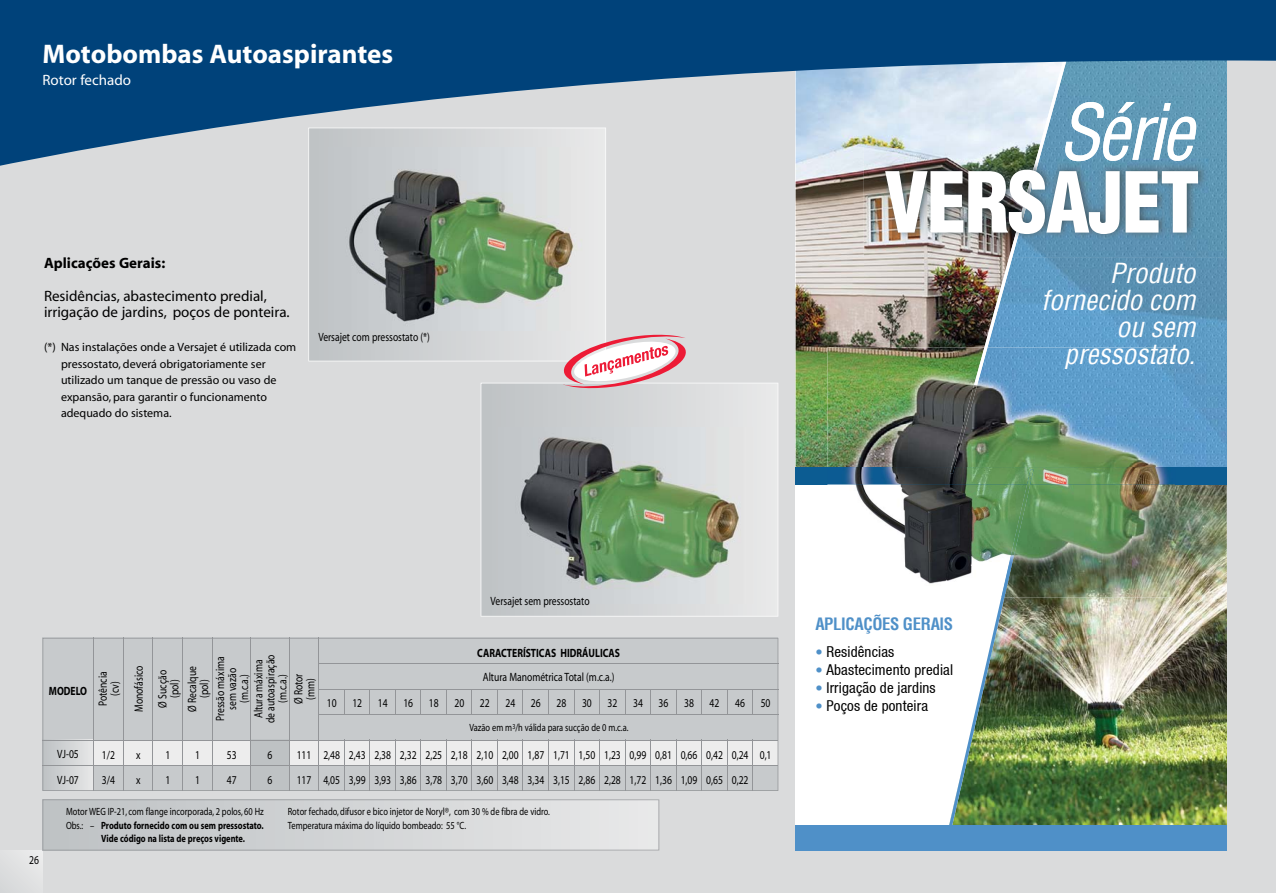
<style>
.page{position:relative;width:1276px;height:893px;background:#dadbdc}
.page>*{position:absolute;margin:0;border:0;box-sizing:border-box;transform-origin:0 0}
.t1{font:900 condensed 81.9px "Helvetica";letter-spacing:-.02em;color:#fff}
.t2{font:italic condensed 75.6px "Helvetica";letter-spacing:-.04em;color:#fff}
.t3{font:italic condensed 27px/27px "Helvetica";color:#fff;text-align:right}
.t4{font:700 27px "Myriad";color:#fff}
.t5{font:700 condensed 16.65px "Helvetica";letter-spacing:-.02em;color:#4f90c8}
.t6{font:15px/16.5px "Myriad";color:#000}
.t7{font:condensed 15px "Helvetica 57";letter-spacing:.01em;color:#000}
.t8{font:700 15px "Myriad";color:#000}
.t9{font:15px "Myriad";color:#fff}
.t10{font:12px/25.5px "Myriad";color:#000;scale:.8 1}
.t11{font:12px/16.5px "Myriad";color:#000}
.t12{font:700 12px "Myriad";color:#000;scale:.8 1}
.t13{font:10.5px "Myriad";color:#000;scale:.8 1}
.t14{font:700 10.5px "Myriad";color:#000;scale:.8 1}
.s1{font-weight:400}
.s2{font-size:14.25px;color:#4f90c8}
</style>
<div class="page">
<svg style="left:480px;top:383px;width:298px;height:234px"></svg>
<div style="left:0;top:850px;width:43px;height:43px;background:#e0e1e2"></div>
<svg style="left:308px;top:170px;width:298px;height:191px"></svg>
<svg style="left:43px;top:799px;width:616px;height:51px"></svg>
<svg style="left:560px;top:334px;width:130px;height:55px"></svg>
<svg style="left:43px;top:638px;width:735px;height:153px;background:#c9ccce"></svg>
<div style="left:795px;top:0;width:432px;height:850px;background:#fff"></div>
<img style="left:795px;top:170px;width:154px;height:297px">
<img style="left:1033px;top:484px;width:194px;height:341px">
<img style="left:1069px;top:170px;width:158px;height:297px">
<div style="left:795px;top:467px;width:432px;height:17px;background:#0c5c92"></div>
<img style="left:949px;top:257px;width:120px;height:90px">
<img style="left:949px;top:597px;width:84px;height:228px">
<div style="left:795px;top:825px;width:432px;height:25px;background:#4f90c8"></div>
<img style="left:827px;top:484px;width:174px;height:100px">
<img style="left:827px;top:347px;width:122px;height:120px">
<img style="left:1033px;top:484px;width:142px;height:113px">
<img style="left:987px;top:347px;width:188px;height:120px">
<img style="left:846px;top:467px;width:322px;height:17px">
<img style="left:949px;top:347px;width:38px;height:127px">
<img style="left:1001px;top:469px;width:32px;height:128px">
<img style="left:864px;top:170px;width:145px;height:87px">
<img style="left:1042px;top:170px;width:182px;height:87px">
<img style="left:1009px;top:170px;width:33px;height:87px">
<svg style="left:0;top:0;width:1276px;height:170px;fill:#00427a"></svg>
<h3 class="t4" style="left:43px;top:44px;width:352px">Motobombas Autoaspirantes</h3>
<p class="t9" style="left:43px;top:75px;width:90px">Rotor fechado</p>
<p class="t8" style="left:44px;top:257px;width:123px">Aplicações Gerais:</p>
<p class="t6" style="left:44px;top:289px;width:247px">Residências, abastecimento predial, irrigação de jardins, poços de ponteira.</p>
<p class="t11" style="left:61px;top:340px;width:237px;text-indent:-17px">(*) Nas instalações onde a Versajet é utilizada com pressostato, deverá obrigatoriamente ser utilizado um tanque de pressão ou vaso de expansão, para garantir o funcionamento adequado do sistema.</p>
<p class="t10" style="left:318px;top:325px;width:141px">Versajet com pressostato (*)</p>
<h2 class="t2" style="left:1059px;top:103px;width:136px">Série</h2>
<h1 class="t1" style="left:884px;top:171px;width:317px">VERSAJET</h1>
<h3 class="t3" style="left:1041px;top:262px;width:155px">Produto fornecido com ou sem pressostato.</h3>
<p class="t10" style="left:490px;top:589px;width:125px">Versajet sem pressostato</p>
<p class="t10" style="left:29px;top:848px;width:14px">26</p>
<p class="t12" style="left:49px;top:687px;width:49px">MODELO</p>
<p class="t10" style="left:98px;top:706px;width:45px;line-height:12px;text-align:center;rotate:-90deg">Potência (cv)</p>
<p class="t10" style="left:127px;top:712px;width:60px;rotate:-90deg">Monofásico</p>
<p class="t10" style="left:253px;top:723px;width:88px;line-height:12px;text-align:center;rotate:-90deg">Altura máxima de autoaspiração (m.c.a.)</p>
<p class="t10" style="left:215px;top:721px;width:82px;line-height:12px;text-align:center;rotate:-90deg">Pressão máxima sem vazão (m.c.a.)</p>
<p class="t10" style="left:187px;top:712px;width:58px;line-height:12px;text-align:center;rotate:-90deg">Ø Recalque (pol)</p>
<p class="t10" style="left:157px;top:708px;width:48px;line-height:12px;text-align:center;rotate:-90deg">Ø Sucção (pol)</p>
<p class="t10" style="left:293px;top:704px;width:40px;line-height:12px;text-align:center;rotate:-90deg">Ø Rotor (mm)</p>
<p class="t12" style="left:477px;top:648px;width:180px">CARACTERÍSTICAS HIDRÁULICAS</p>
<p class="t10" style="left:483px;top:665px;width:166px">Altura Manométrica Total (m.c.a.)</p>
<p class="t10" style="left:327px;top:692px;width:14px">10</p>
<p class="t10" style="left:352px;top:692px;width:14px">12</p>
<p class="t10" style="left:378px;top:692px;width:14px">14</p>
<p class="t10" style="left:403px;top:692px;width:14px">16</p>
<p class="t10" style="left:429px;top:692px;width:14px">18</p>
<p class="t10" style="left:454px;top:692px;width:14px">20</p>
<p class="t10" style="left:480px;top:692px;width:14px">22</p>
<p class="t10" style="left:505px;top:692px;width:14px">24</p>
<p class="t10" style="left:531px;top:692px;width:14px">26</p>
<p class="t10" style="left:556px;top:692px;width:14px">28</p>
<p class="t10" style="left:582px;top:692px;width:14px">30</p>
<p class="t10" style="left:607px;top:692px;width:14px">32</p>
<p class="t10" style="left:633px;top:692px;width:14px">34</p>
<p class="t10" style="left:658px;top:692px;width:14px">36</p>
<p class="t10" style="left:684px;top:692px;width:14px">38</p>
<p class="t10" style="left:709px;top:692px;width:14px">42</p>
<p class="t10" style="left:735px;top:692px;width:14px">46</p>
<p class="t10" style="left:760px;top:692px;width:14px">50</p>
<p class="t13" style="left:469px;top:724px;width:200px">Vazão em m<sup>3</sup>/h válida para sucção de 0 m.c.a.</p>
<p class="t10" style="left:57px;top:742px;width:29px">VJ-05</p>
<p class="t10" style="left:268px;top:743px;width:8px">6</p>
<p class="t10" style="left:760px;top:743px;width:16px">0,1</p>
<p class="t10" style="left:268px;top:768px;width:8px">6</p>
<p class="t10" style="left:102px;top:743px;width:18px">1/2<br>3/4</p>
<p class="t10" style="left:136px;top:743px;width:7px">x x</p>
<p class="t10" style="left:165px;top:743px;width:8px">1<br>1</p>
<p class="t10" style="left:195px;top:743px;width:8px">1<br>1</p>
<p class="t10" style="left:227px;top:743px;width:14px">53<br>47</p>
<p class="t10" style="left:297px;top:743px;width:20px">111<br>117</p>
<p class="t10" style="left:323px;top:743px;width:22px">2,48<br>4,05</p>
<p class="t10" style="left:349px;top:743px;width:22px">2,43<br>3,99</p>
<p class="t10" style="left:374px;top:743px;width:22px">2,38<br>3,93</p>
<p class="t10" style="left:400px;top:743px;width:22px">2,32<br>3,86</p>
<p class="t10" style="left:425px;top:743px;width:22px">2,25<br>3,78</p>
<p class="t10" style="left:451px;top:743px;width:22px">2,18<br>3,70</p>
<p class="t10" style="left:476px;top:743px;width:22px">2,10<br>3,60</p>
<p class="t10" style="left:502px;top:743px;width:22px">2,00<br>3,48</p>
<p class="t10" style="left:527px;top:743px;width:22px">1,87<br>3,34</p>
<p class="t10" style="left:553px;top:743px;width:22px">1,71<br>3,15</p>
<p class="t10" style="left:578px;top:743px;width:22px">1,50<br>2,86</p>
<p class="t10" style="left:604px;top:743px;width:22px">1,23<br>2,28</p>
<p class="t10" style="left:629px;top:743px;width:22px">0,99<br>1,72</p>
<p class="t10" style="left:655px;top:743px;width:22px">0,81<br>1,36</p>
<p class="t10" style="left:680px;top:743px;width:22px">0,66<br>1,09</p>
<p class="t10" style="left:706px;top:743px;width:22px">0,42<br>0,65</p>
<p class="t10" style="left:732px;top:743px;width:22px">0,24<br>0,22</p>
<p class="t10" style="left:57px;top:768px;width:29px">VJ-07</p>
<p class="t13" style="left:66px;top:808px;width:249px">Motor WEG IP-21, com flange incorporada, 2 polos, 60 Hz</p>
<p class="t13" style="left:288px;top:808px;width:329px">Rotor fechado, difusor e bico injetor de Noryl®, com 30 % de fibra de vidro.</p>
<p class="t14" style="left:66px;top:821px;width:248px"><span class="s1">Obs.: –</span> Produto fornecido com ou sem pressostato.</p>
<p class="t13" style="left:288px;top:821px;width:224px">Temperatura máxima do líquido bombeado: 55 °C.</p>
<p class="t14" style="left:101px;top:835px;width:181px">Vide código na lista de preços vigente.</p>
<h3 class="t5" style="left:815px;top:617px;width:139px">APLICAÇÕES GERAIS</h3>
<p class="t7" style="left:815px;top:646px;width:81px"><span class="s2">•</span> Residências</p>
<p class="t7" style="left:815px;top:664px;width:139px"><span class="s2">•</span> Abastecimento predial</p>
<p class="t7" style="left:815px;top:682px;width:122px"><span class="s2">•</span> Irrigação de jardins</p>
<p class="t7" style="left:815px;top:700px;width:114px"><span class="s2">•</span> Poços de ponteira</p>
</div>
